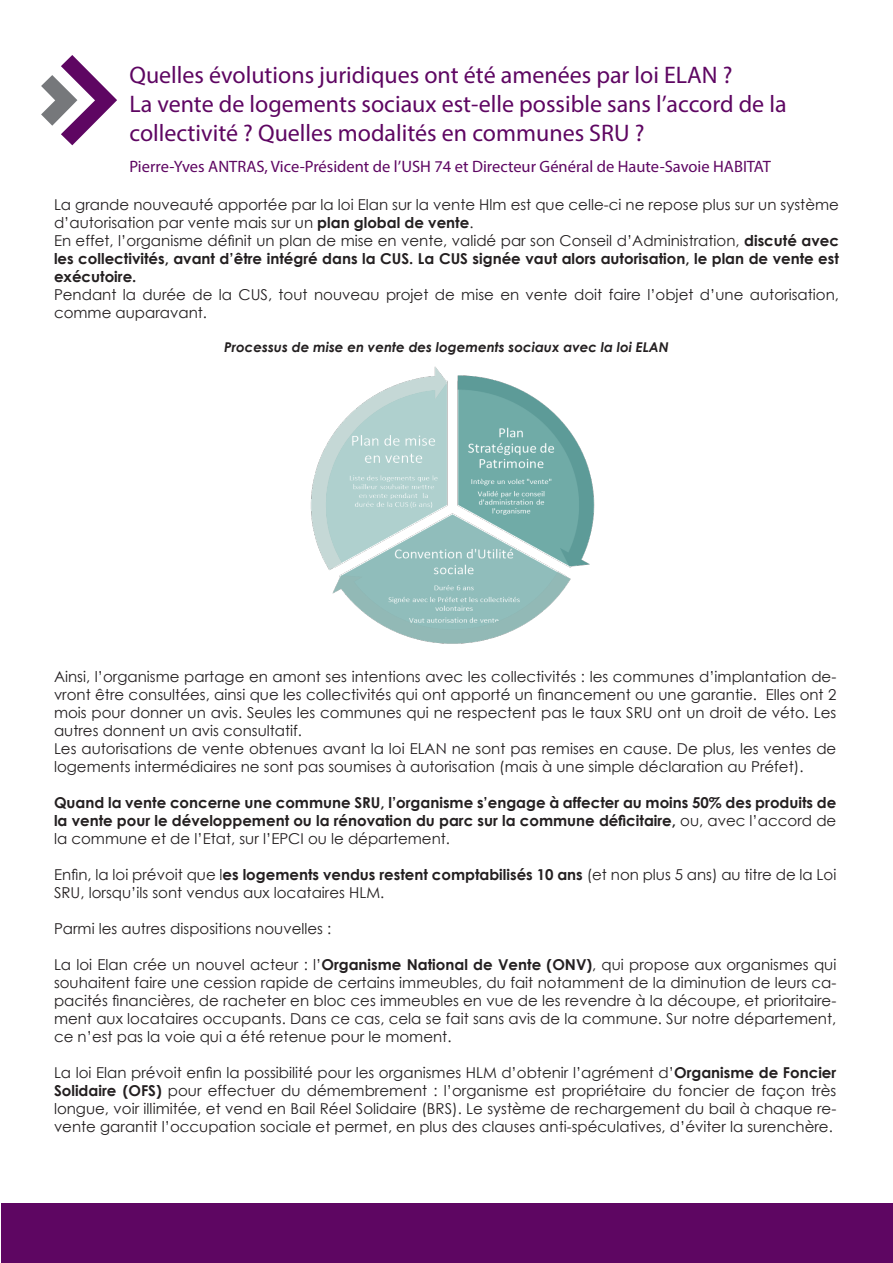
<style>
.page{position:relative;width:893px;height:1263px;background:#fff}
.page>*{position:absolute;margin:0;border:0;box-sizing:border-box;transform-origin:0 0}
.t1{font:24px "Myriad Pro";color:#5e0662}
.t2{font:16.5px "Myriad Pro";color:#5e0662}
.t3{font:15px/18px "Century Gothic";color:#231f20}
.t4{font:700 15px/18px "Century Gothic";color:#231f20;text-align:justify}
.t5{font:italic 700 13.5px "Century Gothic";color:#231f20}
.s1{font-weight:700}
.s2{font-weight:400}
</style>
<div class="page">
<div style="left:1px;top:1203px;width:892px;height:60px;background:#5e0662"></div>
<svg style="left:41px;top:55px;width:76px;height:90px"></svg>
<img style="left:310px;top:366px;width:285px;height:278px">
<p class="t1" style="left:129px;top:61px;width:605px">Quelles évolutions juridiques ont été amenées par loi ELAN ?</p>
<p class="t1" style="left:129px;top:89px;width:659px">La vente de logements sociaux est-elle possible sans l’accord de la</p>
<p class="t1" style="left:129px;top:118px;width:516px">collectivité ? Quelles modalités en communes SRU ?</p>
<p class="t2" style="left:129px;top:156px;width:643px">Pierre-Yves ANTRAS, Vice-Président de l’USH 74 et Directeur Général de Haute-Savoie HABITAT</p>
<p class="t3" style="left:54px;top:195px;width:786px">La grande nouveauté apportée par la loi Elan sur la vente Hlm est que celle-ci ne repose plus sur un système d’autorisation par vente mais sur un <span class="s1">plan global de vente</span>.</p>
<p class="t4" style="left:54px;top:231px;width:786px"><span class="s2">En effet, l’organisme définit un plan de mise en vente, validé par son Conseil d’Administration,</span> discuté avec les collectivités, avant d’être intégré dans la CUS. La CUS signée vaut alors autorisation, le plan de vente est exécutoire.</p>
<p class="t3" style="left:54px;top:285px;width:786px">Pendant la durée de la CUS, tout nouveau projet de mise en vente doit faire l’objet d’une autorisation, comme auparavant.</p>
<p class="t5" style="left:224px;top:337px;width:446px">Processus de mise en vente des logements sociaux avec la loi ELAN</p>
<p class="t3" style="left:54px;top:667px;width:784px;text-align:justify">Ainsi, l’organisme partage en amont ses intentions avec les collectivités : les communes d’implantation de&shy;vront être consultées, ainsi que les collectivités qui ont apporté un financement ou une garantie. Elles ont 2 mois pour donner un avis. Seules les communes qui ne respectent pas le taux SRU ont un droit de véto. Les autres donnent un avis consultatif.</p>
<p class="t3" style="left:54px;top:739px;width:784px">Les autorisations de vente obtenues avant la loi ELAN ne sont pas remises en cause. De plus, les ventes de logements intermédiaires ne sont pas soumises à autorisation (mais à une simple déclaration au Préfet).</p>
<p class="t4" style="left:54px;top:793px;width:784px">Quand la vente concerne une commune SRU, l’organisme s’engage à affecter au moins 50% des produits de la vente pour le développement ou la rénovation du parc sur la commune déficitaire, <span class="s2">ou, avec l’accord de la commune et de l’Etat, sur l’EPCI ou le département.</span></p>
<p class="t3" style="left:54px;top:865px;width:784px">Enfin, la loi prévoit que l<span class="s1">es logements vendus restent comptabilisés 10 ans</span> (et non plus 5 ans) au titre de la Loi<br>SRU, lorsqu’ils sont vendus aux locataires HLM.</p>
<p class="t3" style="left:54px;top:919px;width:279px">Parmi les autres dispositions nouvelles :</p>
<p class="t3" style="left:54px;top:955px;width:784px;text-align:justify">La loi Elan crée un nouvel acteur : l’<span class="s1">Organisme National de Vente (ONV)</span>, qui propose aux organismes qui souhaitent faire une cession rapide de certains immeubles, du fait notamment de la diminution de leurs ca&shy;pacités financières, de racheter en bloc ces immeubles en vue de les revendre à la découpe, et prioritaire&shy;ment aux locataires occupants. Dans ce cas, cela se fait sans avis de la commune. Sur notre département, ce n’est pas la voie qui a été retenue pour le moment.</p>
<p class="t3" style="left:54px;top:1063px;width:784px;text-align:justify">La loi Elan prévoit enfin la possibilité pour les organismes HLM d’obtenir l’agrément d’<span class="s1">Organisme de Foncier Solidaire (OFS)</span> pour effectuer du démembrement : l’organisme est propriétaire du foncier de façon très longue, voir illimitée, et vend en Bail Réel Solidaire (BRS). Le système de rechargement du bail à chaque re&shy;vente garantit l’occupation sociale et permet, en plus des clauses anti-spéculatives, d’éviter la surenchère.</p>
</div>
